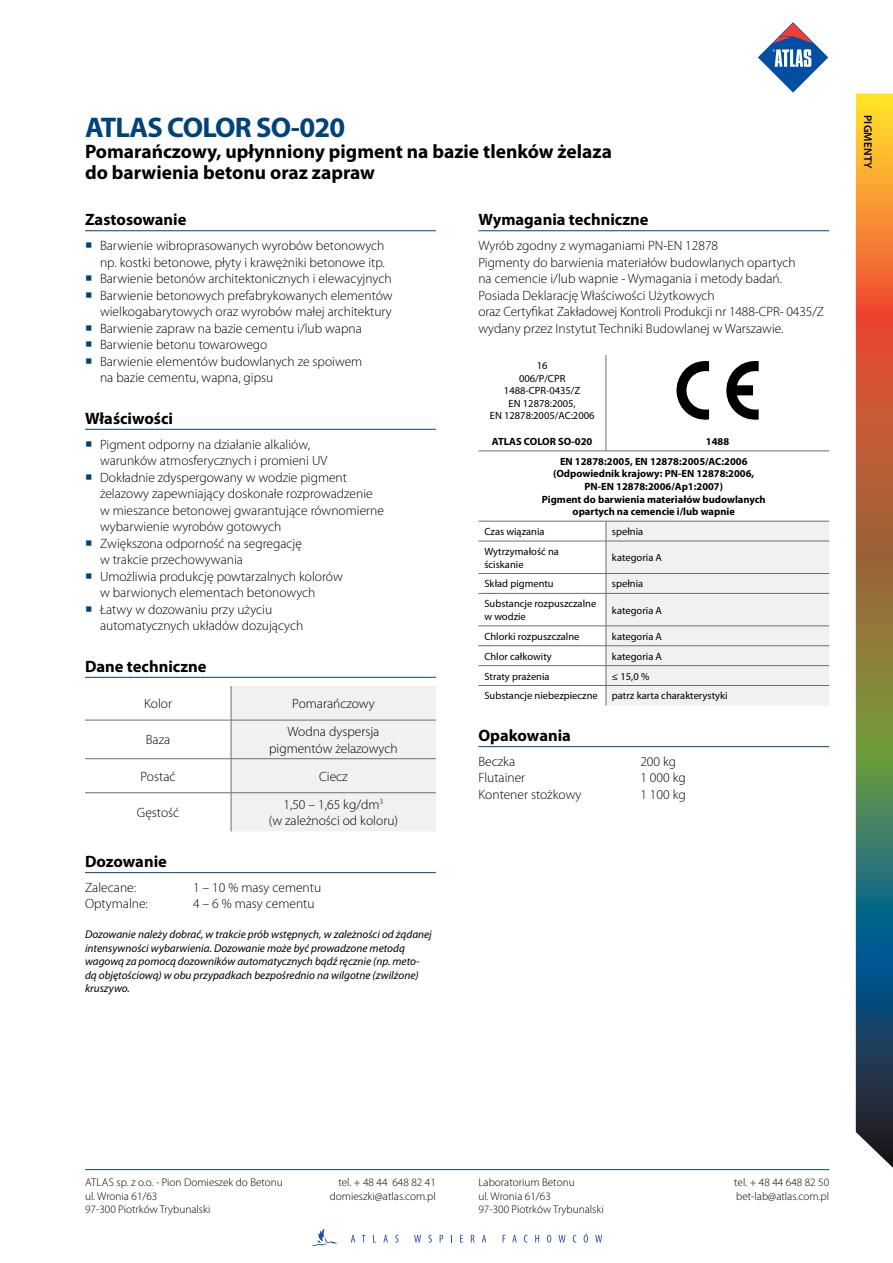
<style>
.page{position:relative;width:893px;height:1263px;background:#fff}
.page>*{position:absolute;margin:0;border:0;box-sizing:border-box;transform-origin:0 0}
.t1{font:700 28.5px "Myriad Pro";letter-spacing:-.025em;color:#00427a}
.t2{font:700 19.5px/21px "Myriad Pro";color:#000}
.t3{font:700 16.5px "Myriad Pro";color:#000}
.t4{font:300 13.5px/16.5px "Myriad Pro";color:#000}
.t5{font:italic 11.25px/13.5px "Myriad Pro";color:#000}
.t6{font:300 11.25px/13.5px "Myriad Pro";color:#000}
.t7{font:600 11.25px "Myriad Pro";letter-spacing:.02em;color:#000}
.t8{font:10.5px/12.6px "Myriad Pro";color:#000}
.t9{font:700 10.5px/12.6px "Myriad Pro";color:#000}
</style>
<div class="page">
<svg style="left:758px;top:22px;width:71px;height:71px"></svg>
<svg style="left:312px;top:1229px;width:25px;height:17px"></svg>
<svg style="left:351px;top:1235px;width:4px;height:7px"></svg>
<svg style="left:362px;top:1235px;width:3px;height:7px"></svg>
<svg style="left:383px;top:1235px;width:5px;height:7px"></svg>
<svg style="left:395px;top:1235px;width:4px;height:7px"></svg>
<svg style="left:414px;top:1235px;width:7px;height:7px"></svg>
<svg style="left:428px;top:1235px;width:4px;height:7px"></svg>
<svg style="left:440px;top:1235px;width:3px;height:7px"></svg>
<svg style="left:460px;top:1235px;width:3px;height:7px"></svg>
<svg style="left:471px;top:1235px;width:4px;height:7px"></svg>
<svg style="left:482px;top:1235px;width:4px;height:7px"></svg>
<svg style="left:512px;top:1235px;width:5px;height:7px"></svg>
<svg style="left:524px;top:1235px;width:4px;height:7px"></svg>
<svg style="left:535px;top:1235px;width:4px;height:7px"></svg>
<svg style="left:547px;top:1235px;width:4px;height:7px"></svg>
<svg style="left:559px;top:1235px;width:6px;height:7px"></svg>
<svg style="left:573px;top:1235px;width:3px;height:7px"></svg>
<svg style="left:584px;top:1233px;width:4px;height:9px"></svg>
<svg style="left:595px;top:1235px;width:7px;height:7px"></svg>
<hr style="left:85px;top:1169px;width:744px;height:1px;background:#00427a">
<svg style="left:856px;top:94px;width:37px;height:1074px;background:#897048"></svg>
<hr style="left:85px;top:230px;width:351px;height:1px;background:#00427a">
<hr style="left:85px;top:429px;width:351px;height:1px;background:#00427a">
<hr style="left:85px;top:677px;width:351px;height:1px;background:#00427a">
<hr style="left:85px;top:872px;width:351px;height:1px;background:#00427a">
<div style="left:232px;top:686px;width:204px;height:145px;background:#f1f1f2"></div>
<hr style="left:231px;top:686px;width:1px;height:34px;background:#6d6e71">
<hr style="left:85px;top:720px;width:146px;height:1px;background:#6d6e71">
<hr style="left:231px;top:720px;width:205px;height:1px;background:#6d6e71">
<hr style="left:231px;top:720px;width:1px;height:38px;background:#6d6e71">
<hr style="left:85px;top:758px;width:146px;height:1px;background:#6d6e71">
<hr style="left:231px;top:758px;width:205px;height:1px;background:#6d6e71">
<hr style="left:231px;top:759px;width:1px;height:33px;background:#6d6e71">
<hr style="left:85px;top:792px;width:146px;height:1px;background:#6d6e71">
<hr style="left:231px;top:792px;width:205px;height:1px;background:#6d6e71">
<hr style="left:231px;top:793px;width:1px;height:38px;background:#6d6e71">
<hr style="left:478px;top:230px;width:351px;height:1px;background:#00427a">
<hr style="left:478px;top:746px;width:351px;height:1px;background:#00427a">
<hr style="left:606px;top:355px;width:1px;height:96px;background:#6d6e71">
<hr style="left:478px;top:451px;width:128px;height:1px;background:#6d6e71">
<hr style="left:606px;top:451px;width:223px;height:1px;background:#6d6e71">
<hr style="left:478px;top:521px;width:128px;height:1px;background:#6d6e71">
<hr style="left:478px;top:541px;width:128px;height:1px;background:#6d6e71">
<hr style="left:478px;top:573px;width:128px;height:1px;background:#6d6e71">
<hr style="left:478px;top:593px;width:128px;height:1px;background:#6d6e71">
<hr style="left:478px;top:626px;width:128px;height:1px;background:#6d6e71">
<hr style="left:478px;top:645px;width:128px;height:1px;background:#6d6e71">
<hr style="left:478px;top:665px;width:128px;height:1px;background:#6d6e71">
<hr style="left:478px;top:685px;width:128px;height:1px;background:#6d6e71">
<svg style="left:606px;top:521px;width:223px;height:184px"></svg>
<svg style="left:676px;top:361px;width:34px;height:59px"></svg>
<svg style="left:726px;top:361px;width:33px;height:59px"></svg>
<h1 class="t1" style="left:85px;top:109px;width:262px">ATLAS COLOR SO-020</h1>
<h2 class="t2" style="left:85px;top:141px;width:528px">Pomarańczowy, upłynniony pigment na bazie tlenków żelaza do barwienia betonu oraz zapraw</h2>
<p class="t3" style="left:85px;top:209px;width:103px">Zastosowanie</p>
<p class="t4" style="left:100px;top:237px;width:294px">Barwienie wibroprasowanych wyrobów betonowych np. kostki betonowe, płyty i krawężniki betonowe itp.<br>Barwienie betonów architektonicznych i elewacyjnych Barwienie betonowych prefabrykowanych elementów wielkogabarytowych oraz wyrobów małej architektury Barwienie zapraw na bazie cementu i/lub wapna Barwienie betonu towarowego<br>Barwienie elementów budowlanych ze spoiwem<br>na bazie cementu, wapna, gipsu</p>
<p class="t3" style="left:85px;top:407px;width:90px">Właściwości</p>
<p class="t4" style="left:100px;top:436px;width:286px">Pigment odporny na działanie alkaliów,<br>warunków atmosferycznych i promieni UV Dokładnie zdyspergowany w wodzie pigment żelazowy zapewniający doskonałe rozprowadzenie w mieszance betonowej gwarantujące równomierne wybarwienie wyrobów gotowych<br>Zwiększona odporność na segregację<br>w trakcie przechowywania<br>Umożliwia produkcję powtarzalnych kolorów<br>w barwionych elementach betonowych<br>Łatwy w dozowaniu przy użyciu<br>automatycznych układów dozujących</p>
<p class="t3" style="left:85px;top:655px;width:123px">Dane techniczne</p>
<p class="t4" style="left:144px;top:696px;width:30px">Kolor</p>
<p class="t4" style="left:292px;top:696px;width:84px">Pomarańczowy</p>
<p class="t4" style="left:146px;top:732px;width:26px">Baza</p>
<p class="t4" style="left:269px;top:724px;width:130px;text-align:center">Wodna dyspersja pigmentów żelazowych</p>
<p class="t4" style="left:141px;top:768px;width:36px">Postać</p>
<p class="t4" style="left:319px;top:768px;width:30px">Ciecz</p>
<p class="t4" style="left:137px;top:804px;width:44px">Gęstość</p>
<p class="t4" style="left:269px;top:796px;width:131px;text-align:center">1,50 – 1,65 kg/dm<sup>3<br></sup>(w zależności od koloru)</p>
<p class="t3" style="left:85px;top:850px;width:83px">Dozowanie</p>
<p class="t4" style="left:85px;top:879px;width:53px">Zalecane:</p>
<p class="t4" style="left:193px;top:879px;width:130px">1 – 10 % masy cementu</p>
<p class="t4" style="left:85px;top:896px;width:64px">Optymalne:</p>
<p class="t4" style="left:193px;top:896px;width:123px">4 – 6 % masy cementu</p>
<p class="t5" style="left:85px;top:928px;width:348px">Dozowanie należy dobrać, w trakcie prób wstępnych, w zależności od żądanej intensywności wybarwienia. Dozowanie może być prowadzone metodą wagową za pomocą dozowników automatycznych bądź ręcznie (np. meto&shy;dą objętościową) w obu przypadkach bezpośrednio na wilgotne (zwilżone) kruszywo.</p>
<p class="t3" style="left:478px;top:209px;width:172px">Wymagania techniczne</p>
<p class="t4" style="left:478px;top:237px;width:347px">Wyrób zgodny z wymaganiami PN-EN 12878<br>Pigmenty do barwienia materiałów budowlanych opartych<br>na cemencie i/lub wapnie - Wymagania i metody badań.<br>Posiada Deklarację Właściwości Użytkowych<br>oraz Certyfikat Zakładowej Kontroli Produkcji nr 1488-CPR- 0435/Z wydany przez Instytut Techniki Budowlanej w Warszawie.</p>
<p class="t8" style="left:490px;top:359px;width:106px;text-align:center">16<br>006/P/CPR<br>1488-CPR-0435/Z<br>EN 12878:2005,<br>EN 12878:2005/AC:2006</p>
<p class="t9" style="left:492px;top:434px;width:102px">ATLAS COLOR SO-020</p>
<p class="t9" style="left:560px;top:431px;width:189px;line-height:20px;text-indent:146px">1488<br>EN 12878:2005, EN 12878:2005/AC:2006</p>
<p class="t9" style="left:542px;top:467px;width:225px;text-align:center">(Odpowiednik krajowy: PN-EN 12878:2006, PN-EN 12878:2006/Ap1:2007)<br>Pigment do barwienia materiałów budowlanych opartych na cemencie i/lub wapnie</p>
<p class="t8" style="left:484px;top:525px;width:62px">Czas wiązania</p>
<p class="t8" style="left:612px;top:525px;width:33px">spełnia</p>
<p class="t8" style="left:484px;top:545px;width:76px">Wytrzymałość na ściskanie</p>
<p class="t8" style="left:612px;top:551px;width:52px">kategoria A</p>
<p class="t8" style="left:484px;top:577px;width:71px">Skład pigmentu</p>
<p class="t8" style="left:612px;top:577px;width:33px">spełnia</p>
<p class="t8" style="left:484px;top:597px;width:113px">Substancje rozpuszczalne w wodzie</p>
<p class="t8" style="left:612px;top:604px;width:52px">kategoria A</p>
<p class="t8" style="left:484px;top:630px;width:97px">Chlorki rozpuszczalne</p>
<p class="t8" style="left:612px;top:630px;width:52px">kategoria A</p>
<p class="t8" style="left:484px;top:650px;width:69px">Chlor całkowity</p>
<p class="t8" style="left:612px;top:650px;width:52px">kategoria A</p>
<p class="t8" style="left:484px;top:669px;width:67px">Straty prażenia</p>
<p class="t8" style="left:612px;top:669px;width:39px">≤ 15,0 %</p>
<p class="t8" style="left:484px;top:689px;width:115px">Substancje niebezpieczne</p>
<p class="t8" style="left:612px;top:689px;width:117px">patrz karta charakterystyki</p>
<p class="t3" style="left:478px;top:724px;width:94px">Opakowania</p>
<p class="t4" style="left:478px;top:753px;width:39px">Beczka</p>
<p class="t4" style="left:640px;top:753px;width:37px">200 kg</p>
<p class="t4" style="left:478px;top:770px;width:48px">Flutainer</p>
<p class="t4" style="left:640px;top:770px;width:47px">1 000 kg</p>
<p class="t4" style="left:478px;top:786px;width:105px">Kontener stożkowy</p>
<p class="t4" style="left:640px;top:786px;width:47px">1 100 kg</p>
<p class="t7" style="left:875px;top:115px;width:55px;rotate:90deg">Pigmenty</p>
<p class="t6" style="left:85px;top:1176px;width:199px">ATLAS sp. z o.o. - Pion Domieszek do Betonu ul. Wronia 61/63<br>97-300 Piotrków Trybunalski</p>
<p class="t6" style="left:478px;top:1176px;width:127px">Laboratorium Betonu<br>ul. Wronia 61/63<br>97-300 Piotrków Trybunalski</p>
<p class="t6" style="left:734px;top:1176px;width:96px">tel. + 48 44 648 82 50 bet-lab@atlas.com.pl</p>
<p class="t6" style="left:330px;top:1176px;width:108px;text-align:right">tel. + 48 44 648 82 41 domieszki@atlas.com.pl</p>
</div>
